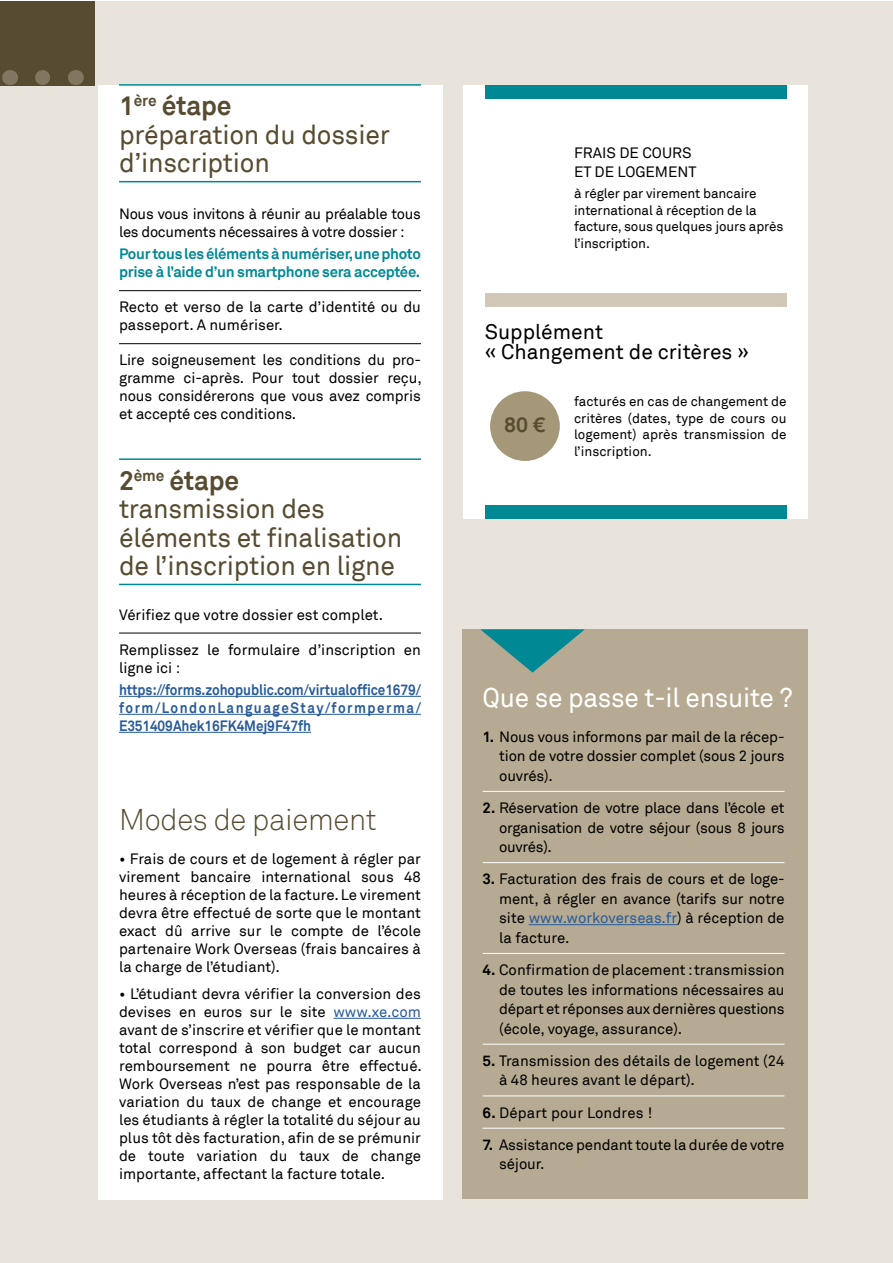
<style>
.page{position:relative;width:893px;height:1263px;background:#fff}
.page>*{position:absolute;margin:0;border:0;box-sizing:border-box;transform-origin:0 0}
.t1{font:300 30px "Akkurat";letter-spacing:-.01em;color:#574c31}
.t2{font:27px/28.5px "Akkurat";letter-spacing:-.01em;color:#574c31}
.t3{font:27px "Akkurat";letter-spacing:-.01em;color:#fff}
.t4{font:21px/19.5px "Akkurat";color:#000}
.t5{font:700 21px "Akkurat";color:#574c31}
.t6{font:15px/18px "Akkurat";letter-spacing:-.005em;color:#000;text-align:justify}
.t7{font:700 15px/18px "Akkurat";letter-spacing:-.01em;color:#275b9b;text-align:justify;scale:.9 1}
.t8{font:700 15px/18px "Akkurat";letter-spacing:-.02em;color:#008995}
.t9{font:13.5px/16.5px "Akkurat";letter-spacing:-.01em;color:#000}
.s1{font-weight:700}
.s2{color:#275b9b}
</style>
<div class="page">
<div style="left:0;top:1px;width:892px;height:1262px;background:#e8e3db"></div>
<div style="left:0;top:1px;width:94px;height:84px;background:#574c31"></div>
<div style="left:98px;top:85px;width:344px;height:1114px;background:#fff"></div>
<hr style="left:119px;top:84px;width:302px;height:2px;background:#008995">
<hr style="left:119px;top:181px;width:302px;height:1px;background:#008995">
<hr style="left:119px;top:290px;width:302px;height:1px;background:#000">
<hr style="left:119px;top:343px;width:302px;height:1px;background:#000">
<svg style="left:43px;top:70px;width:7px;height:15px"></svg>
<svg style="left:10px;top:70px;width:1px;height:15px"></svg>
<svg style="left:75px;top:70px;width:1px;height:15px"></svg>
<hr style="left:119px;top:458px;width:302px;height:2px;background:#008995">
<hr style="left:119px;top:584px;width:302px;height:1px;background:#008995">
<hr style="left:119px;top:633px;width:302px;height:1px;background:#000">
<hr style="left:119px;top:696px;width:302px;height:1px;background:#275b9b">
<hr style="left:119px;top:714px;width:302px;height:1px;background:#275b9b">
<hr style="left:119px;top:732px;width:192px;height:1px;background:#275b9b">
<hr style="left:333px;top:1018px;width:88px;height:1px;background:#275b9b">
<div style="left:462px;top:629px;width:346px;height:570px;background:#b6aa92"></div>
<hr style="left:483px;top:791px;width:301px;height:1px;background:#fff">
<hr style="left:483px;top:862px;width:301px;height:1px;background:#fff">
<hr style="left:529px;top:924px;width:148px;height:1px;background:#275b9b">
<hr style="left:483px;top:953px;width:301px;height:1px;background:#fff">
<hr style="left:483px;top:1044px;width:301px;height:1px;background:#fff">
<hr style="left:483px;top:1095px;width:301px;height:1px;background:#fff">
<hr style="left:483px;top:1128px;width:301px;height:1px;background:#fff">
<svg style="left:480px;top:629px;width:105px;height:44px"></svg>
<div style="left:463px;top:85px;width:345px;height:433px;background:#fff"></div>
<div style="left:485px;top:85px;width:302px;height:13px;background:#008995"></div>
<div style="left:485px;top:505px;width:302px;height:13px;background:#008995"></div>
<div style="left:485px;top:293px;width:302px;height:14px;background:#d2c8b8"></div>
<div style="left:490px;top:391px;width:70px;height:70px;background:#a59879;border-radius:50%"></div>
<h2 class="t2" style="left:119px;top:91px;width:272px"><span class="s1">1</span><sup>ère</sup> <span class="s1">étape<br></span>préparation du dossier d’inscription</h2>
<p class="t6" style="left:119px;top:204px;width:303px">Nous vous invitons à réunir au préalable tous les documents nécessaires à votre dossier :</p>
<p class="t8" style="left:119px;top:245px;width:303px">Pour tous les éléments à numériser, une photo prise à l’aide d’un smartphone sera acceptée.</p>
<p class="t6" style="left:119px;top:298px;width:303px">Recto et verso de la carte d’identité ou du passeport. A numériser.</p>
<p class="t6" style="left:119px;top:351px;width:304px">Lire soigneusement les conditions du pro&shy;gramme ci-après. Pour tout dossier reçu, nous considérerons que vous avez compris et accepté ces conditions.</p>
<h2 class="t2" style="left:119px;top:465px;width:285px"><span class="s1">2</span><sup>ème</sup> <span class="s1">étape </span>transmission des éléments et finalisation de l’inscription en ligne</h2>
<p class="t6" style="left:119px;top:605px;width:266px">Vérifiez que votre dossier est complet.</p>
<p class="t6" style="left:119px;top:640px;width:303px">Remplissez le formulaire d’inscription en ligne ici :</p>
<p class="t7" style="left:119px;top:680px;width:337px">https://forms.zohopublic.com/virtualoffice1679/ form/LondonLanguageStay/formperma/ E351409Ahek16FK4Mej9F47fh</p>
<h1 class="t1" style="left:119px;top:801px;width:259px">Modes de paiement</h1>
<p class="t6" style="left:119px;top:850px;width:303px">• Frais de cours et de logement à régler par virement bancaire international sous 48 heures à réception de la facture. Le virement devra être effectué de sorte que le montant exact dû arrive sur le compte de l’école partenaire Work Overseas (frais bancaires à la charge de l’étudiant).</p>
<p class="t6" style="left:119px;top:984px;width:304px">• L’étudiant devra vérifier la conversion des devises en euros sur le site <span class="s2">www.xe.com </span>avant de s’inscrire et vérifier que le montant total correspond à son budget car aucun remboursement ne pourra être effectué.<br>Work Overseas n’est pas responsable de la variation du taux de change et encourage les étudiants à régler la totalité du séjour au plus tôt dès facturation, afin de se prémunir de toute variation du taux de change importante, affectant la facture totale.</p>
<p class="t6" style="left:574px;top:143px;width:124px;line-height:19.5px">FRAIS DE COURS<br>ET DE LOGEMENT</p>
<p class="t9" style="left:574px;top:185px;width:211px">à régler par virement bancaire international à réception de la facture, sous quelques jours après l’inscription.</p>
<h3 class="t4" style="left:485px;top:322px;width:266px">Supplément<br>« Changement de critères »</h3>
<p class="t9" style="left:574px;top:393px;width:214px;text-align:justify">facturés en cas de changement de critères (dates, type de cours ou logement) après transmission de l’inscription.</p>
<h3 class="t5" style="left:504px;top:411px;width:43px">80 €</h3>
<h2 class="t3" style="left:483px;top:680px;width:312px">Que se passe t-il ensuite ?</h2>
<p class="t6" style="left:499px;top:726px;width:287px;line-height:19.5px;text-indent:-16px"><span class="s1">1.</span> Nous vous informons par mail de la récep&shy;tion de votre dossier complet (sous 2 jours ouvrés).</p>
<p class="t6" style="left:499px;top:798px;width:287px;line-height:19.5px;text-indent:-16px"><span class="s1">2.</span> Réservation de votre place dans l’école et organisation de votre séjour (sous 8 jours ouvrés).</p>
<p class="t6" style="left:499px;top:869px;width:287px;line-height:19.5px;text-indent:-16px"><span class="s1">3.</span> Facturation des frais de cours et de loge&shy;ment, à régler en avance (tarifs sur notre site <span class="s2">www.workoverseas.fr</span>) à réception de la facture.</p>
<p class="t6" style="left:499px;top:960px;width:287px;line-height:19.5px;text-indent:-16px"><span class="s1">4.</span> Confirmation de placement : transmission de toutes les informations nécessaires au départ et réponses aux dernières questions (école, voyage, assurance).</p>
<p class="t6" style="left:499px;top:1050px;width:287px;line-height:19.5px;text-indent:-16px"><span class="s1">5.</span> Transmission des détails de logement (24 à 48 heures avant le départ).</p>
<p class="t6" style="left:483px;top:1103px;width:171px"><span class="s1">6.</span> Départ pour Londres !</p>
<p class="t6" style="left:499px;top:1134px;width:287px;line-height:19.5px;text-indent:-16px"><span class="s1">7.</span> Assistance pendant toute la durée de votre séjour.</p>
</div>
